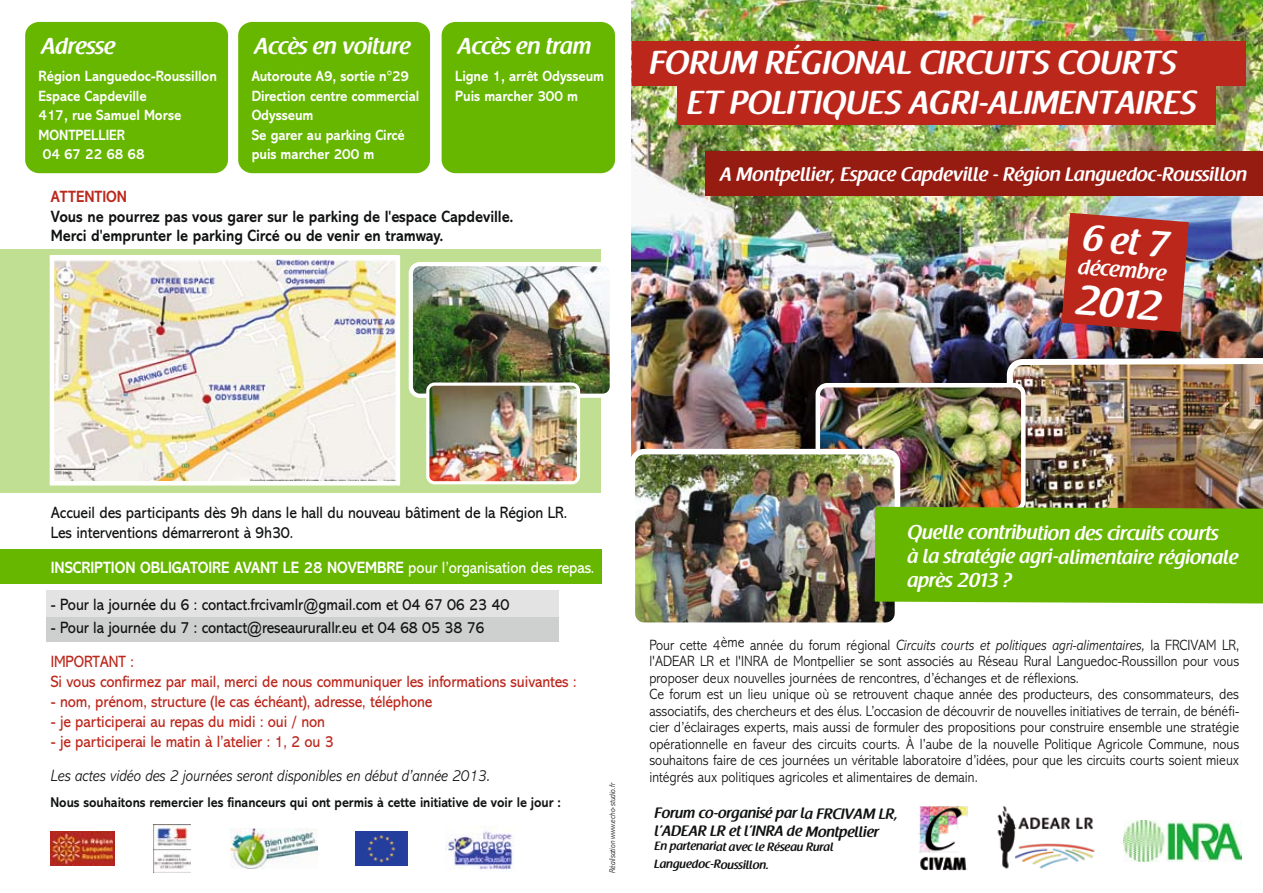
<style>
.page{position:relative;width:1263px;height:893px;background:#fff}
.page>*{position:absolute;margin:0;border:0;box-sizing:border-box;transform-origin:0 0}
.t1{font:600 41.4px "Raspoutine";color:#fff}
.t2{font:600 36.45px "Raspoutine";color:#fff}
.t3{font:600 33px/39.6px "Raspoutine";color:#fff}
.t4{font:600 23.1px "Raspoutine";color:#fff}
.t5{font:600 21.6px "Raspoutine";color:#fff}
.t6{font:600 19.95px/23.7px "Raspoutine";color:#fff}
.t7{font:600 19.5px "Raspoutine";color:#fff}
.t8{font:16.5px/19.8px "Abadi";letter-spacing:-.005em;color:#111212;scale:.9 1}
.t9{font:16.5px/19.8px "Abadi";letter-spacing:-.005em;color:#bc271c;scale:.9 1}
.t10{font:700 16.5px/19.8px "Abadi";letter-spacing:-.005em;color:#111212;scale:.9 1}
.t11{font:700 16.5px "Abadi";letter-spacing:-.005em;color:#fff;scale:.9 1}
.t12{font:italic 300 16.5px "Abadi";letter-spacing:-.005em;color:#111212;scale:.9 1}
.t13{font:700 16.5px "Abadi";letter-spacing:-.005em;color:#bc271c;scale:.9 1}
.t14{font:300 15px/16.5px "Abadi";color:#111212;scale:.9 1}
.t15{font:700 15px/19.5px "Abadi";letter-spacing:-.005em;color:#fff;scale:.9 1}
.t16{font:600 15px/18px "Raspoutine";color:#111212}
.t17{font:700 14.25px "Abadi";letter-spacing:-.005em;color:#111212;scale:.9 1}
.t18{font:600 12px/17.9px "Raspoutine";color:#111212}
.t19{font:italic 300 8.25px "Abadi";letter-spacing:-.005em;color:#111212;scale:.9 1}
.s1{font-weight:400}
.s2{font-style:italic}
</style>
<div class="page">
<div style="left:0;top:550px;width:601px;height:34px;background:#67b700"></div>
<div style="left:46px;top:591px;width:513px;height:26px;background:#e3e3e3"></div>
<div style="left:46px;top:617px;width:513px;height:24px;background:#cecfcf"></div>
<img style="left:631px;top:0;width:632px;height:454px">
<div style="left:632px;top:42px;width:613px;height:44px;background:#bc271c"></div>
<div style="left:677px;top:80px;width:538px;height:44px;background:#bc271c"></div>
<div style="left:706px;top:152px;width:557px;height:44px;background:#961b11"></div>
<img style="left:1061px;top:213px;width:128px;height:119px">
<img style="left:1004px;top:355px;width:259px;height:152px">
<img style="left:820px;top:385px;width:203px;height:122px">
<div style="left:815px;top:383px;width:210px;height:129px;border:4px solid #fff;border-radius:9px"></div>
<img style="left:636px;top:456px;width:257px;height:165px">
<div style="left:629px;top:449px;width:271px;height:179px;border:6px solid #fff;border-radius:12px"></div>
<div style="left:875px;top:507px;width:388px;height:97px;background:#67b700"></div>
<div style="left:25px;top:22px;width:203px;height:151px;background:#67b700;border-radius:14px"></div>
<div style="left:238px;top:22px;width:192px;height:151px;background:#67b700;border-radius:14px"></div>
<div style="left:442px;top:22px;width:173px;height:151px;background:#67b700;border-radius:14px"></div>
<img style="left:997px;top:806px;width:98px;height:63px">
<img style="left:356px;top:831px;width:51px;height:34px">
<img style="left:446px;top:825px;width:68px;height:45px">
<img style="left:50px;top:832px;width:64px;height:33px">
<img style="left:918px;top:805px;width:49px;height:66px">
<img style="left:1123px;top:821px;width:118px;height:41px">
<div style="left:0;top:250px;width:601px;height:243px;background:#c0df92"></div>
<img style="left:55px;top:260px;width:340px;height:220px">
<div style="left:50px;top:255px;width:350px;height:230px;border:4px solid #fff"></div>
<img style="left:230px;top:828px;width:87px;height:41px">
<img style="left:414px;top:267px;width:195px;height:126px">
<div style="left:409px;top:262px;width:205px;height:136px;border:4px solid #fff;border-radius:9px"></div>
<img style="left:430px;top:386px;width:148px;height:97px">
<div style="left:426px;top:382px;width:154px;height:102px;border:3px solid #fff;border-radius:7px"></div>
<img style="left:154px;top:824px;width:37px;height:48px">
<h3 class="t4" style="left:41px;top:33px;width:75px">Adresse</h3>
<p class="t15" style="left:39px;top:67px;width:200px">Région Languedoc-Roussillon<br>Espace Capdeville<br>417, rue Samuel Morse<br>MONTPELLIER<br>04 67 22 68 68</p>
<h3 class="t4" style="left:254px;top:33px;width:158px">Accès en voiture</h3>
<p class="t15" style="left:252px;top:67px;width:188px">Autoroute A9, sortie n°29<br>Direction centre commercial<br>Odysseum<br>Se garer au parking Circé puis marcher 200 m</p>
<h3 class="t4" style="left:458px;top:33px;width:135px">Accès en tram</h3>
<p class="t15" style="left:455px;top:67px;width:167px">Ligne 1, arrêt Odysseum<br>Puis marcher 300 m</p>
<p class="t13" style="left:51px;top:187px;width:86px">ATTENTION</p>
<p class="t10" style="left:51px;top:206px;width:516px">Vous ne pourrez pas vous garer sur le parking de l'espace Capdeville.<br>Merci d'emprunter le parking Circé ou de venir en tramway.</p>
<h3 class="t3" style="left:687px;top:44px;width:511px;text-indent:-38px">FORUM RÉGIONAL CIRCUITS COURTS<br>ET POLITIQUES AGRI-ALIMENTAIRES</h3>
<h3 class="t7" style="left:720px;top:163px;width:528px">A Montpellier, Espace Capdeville - Région Languedoc-Roussillon</h3>
<h2 class="t2" style="left:1084px;top:217px;width:88px;rotate:5deg">6 et 7</h2>
<h1 class="t1" style="left:1078px;top:277px;width:87px;rotate:5deg">2012</h1>
<h3 class="t5" style="left:1080px;top:254px;width:90px;rotate:5deg">décembre</h3>
<p class="t8" style="left:51px;top:503px;width:575px">Accueil des participants dès 9h dans le hall du nouveau bâtiment de la Région LR.<br>Les interventions démarreront à 9h30.</p>
<p class="t11" style="left:51px;top:557px;width:605px">INSCRIPTION OBLIGATOIRE AVANT LE 28 NOVEMBRE <span class="s1">pour l’organisation des repas.</span></p>
<p class="t8" style="left:51px;top:595px;width:511px">- Pour la journée du 6 : contact.frcivamlr@gmail.com et 04 67 06 23 40</p>
<p class="t8" style="left:51px;top:617px;width:483px">- Pour la journée du 7 : contact@reseaururallr.eu et 04 68 05 38 76</p>
<p class="t9" style="left:51px;top:652px;width:586px">IMPORTANT :<br>Si vous confirmez par mail, merci de nous communiquer les informations suivantes :</p>
<p class="t9" style="left:51px;top:692px;width:425px">- nom, prénom, structure (le cas échéant), adresse, téléphone</p>
<p class="t9" style="left:51px;top:711px;width:306px">- je participerai au repas du midi : oui / non</p>
<p class="t9" style="left:51px;top:731px;width:316px">- je participerai le matin à l’atelier : 1, 2 ou 3</p>
<p class="t12" style="left:51px;top:767px;width:490px">Les actes vidéo des 2 journées seront disponibles en début d’année 2013.</p>
<p class="t17" style="left:51px;top:794px;width:569px">Nous souhaitons remercier les financeurs qui ont permis à cette initiative de voir le jour :</p>
<p class="t19" style="left:608px;top:873px;width:101px;rotate:-90deg">Réalisation www.echo-studio.fr</p>
<h3 class="t6" style="left:907px;top:521px;width:333px">Quelle contribution des circuits courts<br>à la stratégie agri-alimentaire régionale après 2013 ?</h3>
<p class="t14" style="left:649px;top:637px;width:657px">Pour cette 4ème année du forum régional <span class="s2">Circuits courts et politiques agri-alimentaires,</span> la FRCIVAM LR, l'ADEAR LR et l'INRA de Montpellier se sont associés au Réseau Rural Languedoc-Roussillon pour vous proposer deux nouvelles journées de rencontres, d’échanges et de réflexions.<br>Ce forum est un lieu unique où se retrouvent chaque année des producteurs, des consommateurs, des associatifs, des chercheurs et des élus. L’occasion de découvrir de nouvelles initiatives de terrain, de bénéfi&shy;cier d’éclairages experts, mais aussi de formuler des propositions pour construire ensemble une stratégie opérationnelle en faveur des circuits courts. À l’aube de la nouvelle Politique Agricole Commune, nous souhaitons faire de ces journées un véritable laboratoire d’idées, pour que les circuits courts soient mieux intégrés aux politiques agricoles et alimentaires de demain.</p>
<p class="t16" style="left:654px;top:804px;width:245px">Forum co-organisé par la FRCIVAM LR, l’ADEAR LR et l’INRA de Montpellier</p>
<p class="t18" style="left:654px;top:838px;width:181px">En partenariat avec le Réseau Rural<br>Languedoc-Roussillon.</p>
</div>
